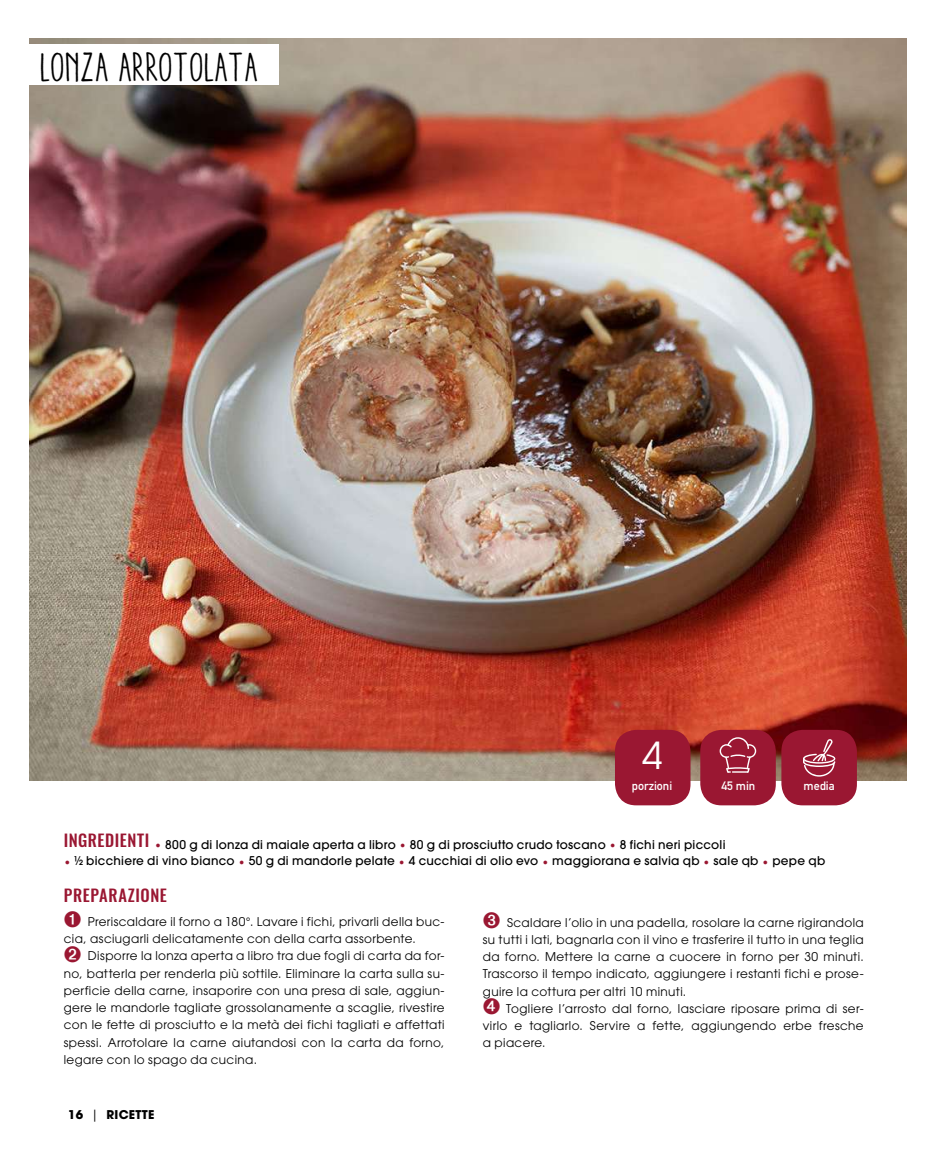
<style>
.page{position:relative;width:936px;height:1149px;background:#fff}
.page>*{position:absolute;margin:0;border:0;box-sizing:border-box;transform-origin:0 0}
.t1{font:condensed 40.5px "Aracne";color:#000}
.t2{font:37.05px "Avant Garde";color:#fff}
.t3{font:500 16.5px "Oswald";letter-spacing:.035em;color:#9a1732}
.t4{font:12px/17.2px "Avant Garde";letter-spacing:.03em;color:#000}
.t5{font:500 12px "Avant Garde";letter-spacing:.02em;color:#000}
.t6{font:700 12px "DIN Alternate";color:#fff}
.t7{font:700 12px "Avant Garde";letter-spacing:.025em;color:#000}
.s1{font-family:"Oswald";font-size:16.5px;color:#9a1732}
.s2{color:#9a1732}
.s3{font-weight:400}
</style>
<div class="page">
<img style="left:30px;top:38px;width:876px;height:742px">
<div style="left:0;top:45px;width:279px;height:40px;background:#fff"></div>
<div style="left:781px;top:729px;width:75px;height:76px;background:#9a1732;border-radius:21px"></div>
<svg style="left:803px;top:739px;width:32px;height:37px"></svg>
<div style="left:615px;top:729px;width:75px;height:76px;background:#9a1732;border-radius:21px"></div>
<div style="left:700px;top:729px;width:75px;height:76px;background:#9a1732;border-radius:21px"></div>
<svg style="left:719px;top:737px;width:37px;height:35px"></svg>
<h1 class="t1" style="left:41px;top:43px;width:219px">LONZA ARROTOLATA</h1>
<h2 class="t2" style="left:642px;top:733px;width:22px">4</h2>
<p class="t6" style="left:631px;top:776px;width:42px">porzioni</p>
<p class="t6" style="left:803px;top:776px;width:33px">media</p>
<p class="t6" style="left:721px;top:776px;width:35px">45 min</p>
<p class="t5" style="left:64px;top:836px;width:663px"><span class="s1">INGREDIENTI</span> <span class="s2">•</span> 800 g di lonza di maiale aperta a libro <span class="s2">•</span> 80 g di prosciutto crudo toscano <span class="s2">•</span> 8 fichi neri piccoli</p>
<p class="t5" style="left:64px;top:853px;width:762px"><span class="s2">•</span> ½ bicchiere di vino bianco <span class="s2">•</span> 50 g di mandorle pelate <span class="s2">•</span> 4 cucchiai di olio evo <span class="s2">•</span> maggiorana e salvia qb <span class="s2">•</span> sale qb <span class="s2">•</span> pepe qb</p>
<h3 class="t3" style="left:64px;top:883px;width:104px">PREPARAZIONE</h3>
<p class="t4" style="left:64px;top:912px;width:382px"><span class="s2">➊</span> Preriscaldare il forno a 180°. Lavare i fichi, privarli della buc&shy;cia, asciugarli delicatamente con della carta assorbente.<br><span class="s2">➋</span> Disporre la lonza aperta a libro tra due fogli di carta da for&shy;no, batterla per renderla più sottile. Eliminare la carta sulla su&shy;perficie della carne, insaporire con una presa di sale, aggiun&shy;gere le mandorle tagliate grossolanamente a scaglie, rivestire con le fette di prosciutto e la metà dei fichi tagliati e affettati spessi. Arrotolare la carne aiutandosi con la carta da forno, legare con lo spago da cucina.</p>
<p class="t4" style="left:483px;top:913px;width:382px"><span class="s2">➌</span> Scaldare l’olio in una padella, rosolare la carne rigirandola su tutti i lati, bagnarla con il vino e trasferire il tutto in una teglia da forno. Mettere la carne a cuocere in forno per 30 minuti.<br>Trascorso il tempo indicato, aggiungere i restanti fichi e prose&shy;guire la cottura per altri 10 minuti.<br><span class="s2">➍</span> Togliere l’arrosto dal forno, lasciare riposare prima di ser&shy;virlo e tagliarlo. Servire a fette, aggiungendo erbe fresche a piacere.</p>
<p class="t7" style="left:68px;top:1106px;width:88px">16 <span class="s3">|</span> RICETTE</p>
</div>
